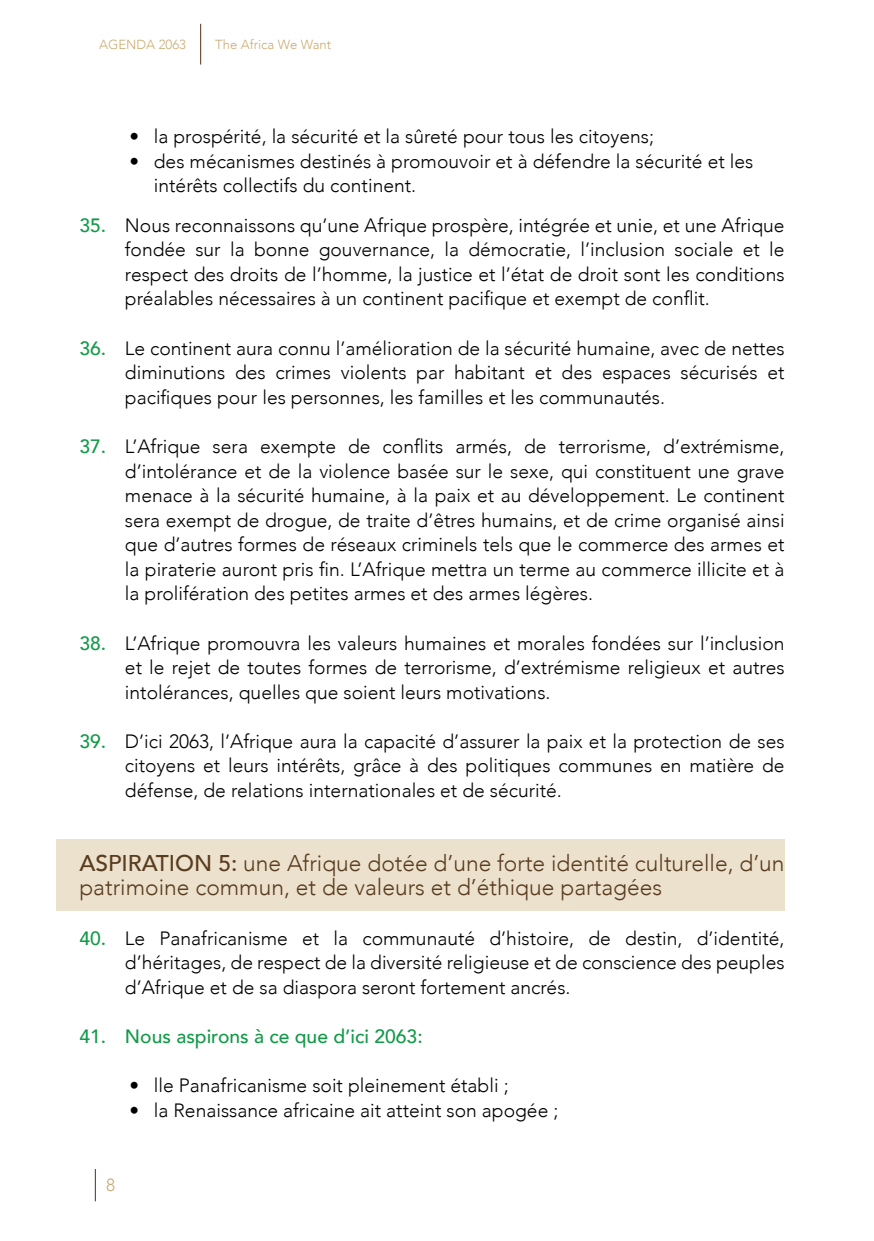
<style>
.page{position:relative;width:874px;height:1241px;background:#fff}
.page>*{position:absolute;margin:0;border:0;box-sizing:border-box;transform-origin:0 0}
.t1{font:300 22.75px/24.5px "Avenir";color:#593b1f}
.t2{font:300 19.25px/24.5px "Avenir";color:#000;text-align:justify}
.t3{font:500 19.25px "Avenir";color:#129a48}
.t4{font:300 17.5px "Avenir";color:#cbac72}
.t5{font:300 13.12px "Avenir";color:#cbac72}
.s1{font-weight:500;color:#129a48}
.s2{font-weight:500}
</style>
<div class="page">
<hr style="left:200px;top:24px;width:1px;height:40px;background:#582e16">
<hr style="left:95px;top:1168px;width:1px;height:32px;background:#582e16">
<div style="left:56px;top:838px;width:728px;height:72px;background:#ece1cc"></div>
<p class="t5" style="left:99px;top:37px;width:88px">AGENDA 2063</p>
<p class="t5" style="left:215px;top:37px;width:117px">The Africa We Want</p>
<p class="t2" style="left:129px;top:124px;width:526px">• la prospérité, la sécurité et la sûreté pour tous les citoyens;</p>
<p class="t2" style="left:154px;top:149px;width:600px;text-indent:-25px">• des mécanismes destinés à promouvoir et à défendre la sécurité et les intérêts collectifs du continent.</p>
<p class="t2" style="left:125px;top:213px;width:660px;text-indent:-46px"><span class="s1">35.</span> Nous reconnaissons qu’une Afrique prospère, intégrée et unie, et une Afrique fondée sur la bonne gouvernance, la démocratie, l’inclusion sociale et le respect des droits de l’homme, la justice et l’état de droit sont les conditions préalables nécessaires à un continent pacifique et exempt de conflit.</p>
<p class="t2" style="left:125px;top:336px;width:660px;text-indent:-46px"><span class="s1">36.</span> Le continent aura connu l’amélioration de la sécurité humaine, avec de nettes diminutions des crimes violents par habitant et des espaces sécurisés et pacifiques pour les personnes, les familles et les communautés.</p>
<p class="t2" style="left:125px;top:434px;width:660px;text-indent:-46px"><span class="s1">37.</span> L’Afrique sera exempte de conflits armés, de terrorisme, d’extrémisme, d’intolérance et de la violence basée sur le sexe, qui constituent une grave menace à la sécurité humaine, à la paix et au développement. Le continent sera exempt de drogue, de traite d’êtres humains, et de crime organisé ainsi que d’autres formes de réseaux criminels tels que le commerce des armes et la piraterie auront pris fin. L’Afrique mettra un terme au commerce illicite et à la prolifération des petites armes et des armes légères.</p>
<p class="t2" style="left:125px;top:630px;width:660px;text-indent:-46px"><span class="s1">38.</span> L’Afrique promouvra les valeurs humaines et morales fondées sur l’inclusion et le rejet de toutes formes de terrorisme, d’extrémisme religieux et autres intolérances, quelles que soient leurs motivations.</p>
<p class="t2" style="left:125px;top:729px;width:660px;text-indent:-46px"><span class="s1">39.</span> D’ici 2063, l’Afrique aura la capacité d’assurer la paix et la protection de ses citoyens et leurs intérêts, grâce à des politiques communes en matière de défense, de relations internationales et de sécurité.</p>
<p class="t1" style="left:79px;top:850px;width:706px"><span class="s2">ASPIRATION 5:</span> une Afrique dotée d’une forte identité culturelle, d’un patrimoine commun, et de valeurs et d’éthique partagées</p>
<p class="t2" style="left:125px;top:925px;width:660px;text-indent:-46px"><span class="s1">40.</span> Le Panafricanisme et la communauté d’histoire, de destin, d’identité, d’héritages, de respect de la diversité religieuse et de conscience des peuples d’Afrique et de sa diaspora seront fortement ancrés.</p>
<p class="t3" style="left:79px;top:1019px;width:344px">41. Nous aspirons à ce que d’ici 2063:</p>
<p class="t2" style="left:129px;top:1073px;width:380px">• lle Panafricanisme soit pleinement établi ;</p>
<p class="t2" style="left:129px;top:1097px;width:430px">• la Renaissance africaine ait atteint son apogée ;</p>
<p class="t4" style="left:106px;top:1174px;width:11px">8</p>
</div>
